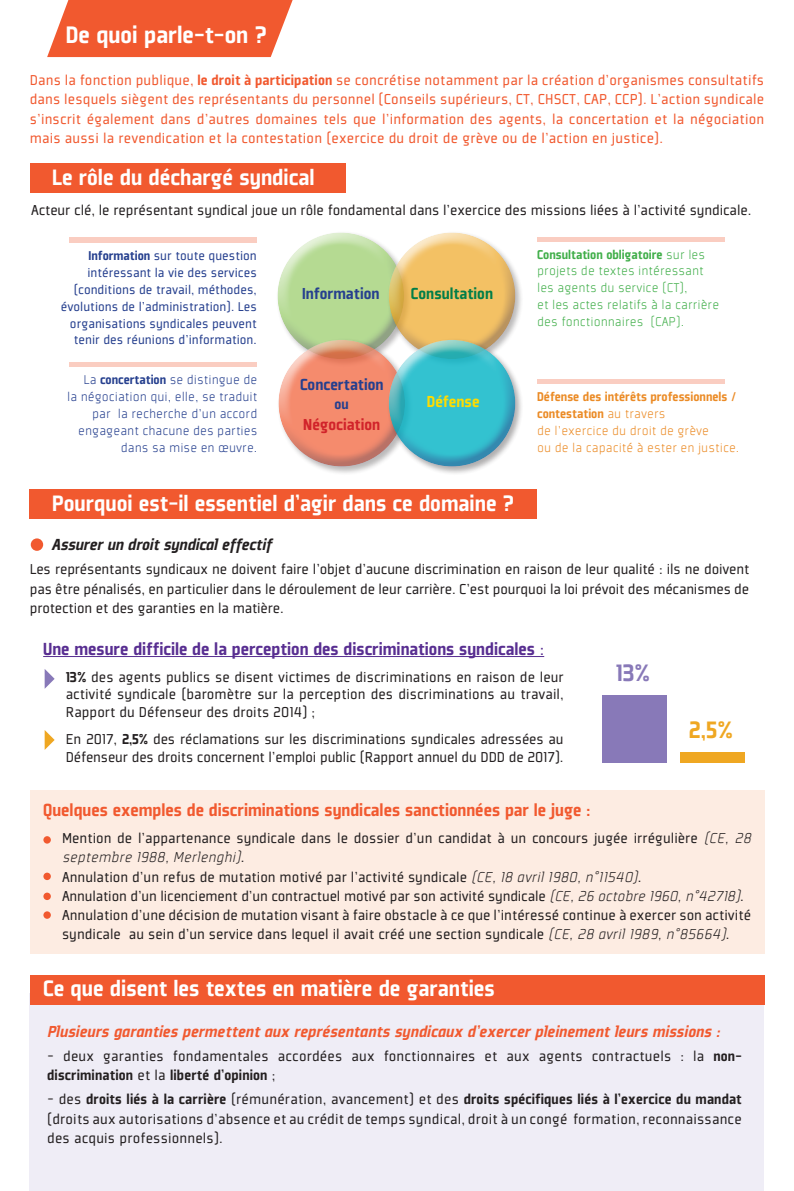
<style>
.page{position:relative;width:794px;height:1191px;background:#fff}
.page>*{position:absolute;margin:0;border:0;box-sizing:border-box;transform-origin:0 0}
.t1{font:900 26.25px "Plexes";color:#fff}
.t2{font:900 26.07px "Plexes";color:#efa722}
.t3{font:900 26.07px "Plexes";color:#8879b8}
.t4{font:900 24.5px "Plexes";color:#fff}
.t5{font:900 19.25px "Plexes";color:#f1592f}
.t6{font:900 19.25px "Plexes";color:#582e91}
.t7{font:italic 900 17.5px "Plexes";letter-spacing:.01em;color:#f1592f}
.t8{font:italic 900 17.5px "Plexes";color:#231f20}
.t9{font:900 17.5px "Plexes";color:#253f8e}
.t10{font:900 17.5px "Plexes";color:#017e48}
.t11{font:900 17.5px "Plexes";color:#d1232a}
.t12{font:900 17.5px "Plexes";color:#ffdc01}
.t13{font:15.75px/19.2px "Plexes";color:#231f20}
.t14{font:15.75px/19.2px "Plexes";letter-spacing:.01em;color:#f1592f;text-align:justify}
.t15{font:900 15.75px "Plexes";color:#253f8e}
.t16{font:14px/16.8px "Plexes";color:#253f8e;text-align:right}
.t17{font:300 14px "Plexes";color:#253f8e}
.t18{font:300 14px "Plexes";color:#40ae49}
.t19{font:300 14px "Plexes";color:#eb8b26}
.t20{font:900 14px/16.8px "Plexes";color:#eb8b26}
.t21{font:900 14px "Plexes";color:#40ae49}
.s1{font-weight:900}
.s2{font-weight:300}
.s3{font-weight:400}
.s4{font-weight:300;font-style:italic}
</style>
<div class="page">
<div style="left:30px;top:994px;width:734px;height:197px;background:#efedf6"></div>
<div style="left:30px;top:790px;width:734px;height:164px;background:#fdece2"></div>
<hr style="left:793px;top:984px;width:1px;height:207px;background:#fdece2">
<div style="left:69px;top:237px;width:188px;height:6px;background:#facdc1"></div>
<div style="left:69px;top:362px;width:188px;height:5px;background:#facdc1"></div>
<div style="left:537px;top:379px;width:187px;height:5px;background:#facdc1"></div>
<div style="left:537px;top:237px;width:187px;height:5px;background:#facdc1"></div>
<svg style="left:47px;top:0;width:246px;height:57px;background:#f26741"></svg>
<div style="left:277px;top:231px;width:127px;height:102px;background:#fff;opacity:.75"></div>
<div style="left:277px;top:252px;width:129px;height:108px;background:#8879b8;opacity:.75"></div>
<div style="left:387px;top:230px;width:137px;height:138px;background:#231f20;opacity:.45"></div>
<div style="left:388px;top:231px;width:127px;height:102px;background:#fff;opacity:.75"></div>
<div style="left:388px;top:252px;width:130px;height:108px;background:#8879b8;opacity:.75"></div>
<div style="left:276px;top:338px;width:138px;height:137px;background:#231f20;opacity:.45"></div>
<div style="left:278px;top:338px;width:127px;height:102px;background:#fff;opacity:.75"></div>
<div style="left:278px;top:359px;width:129px;height:108px;background:#8879b8;opacity:.75"></div>
<div style="left:387px;top:338px;width:137px;height:137px;background:#231f20;opacity:.45"></div>
<div style="left:388px;top:338px;width:127px;height:102px;background:#fff;opacity:.75"></div>
<div style="left:388px;top:359px;width:130px;height:108px;background:#8879b8;opacity:.75"></div>
<div style="left:31px;top:538px;width:12px;height:13px;background:#f1592f;border-radius:50%"></div>
<hr style="left:43px;top:656px;width:501px;height:1px;background:#582e91">
<div style="left:602px;top:695px;width:65px;height:68px;background:#8879b8"></div>
<div style="left:680px;top:752px;width:65px;height:11px;background:#efa722"></div>
<svg style="left:45px;top:669px;width:10px;height:20px"></svg>
<svg style="left:45px;top:730px;width:10px;height:20px"></svg>
<div style="left:43px;top:836px;width:8px;height:7px;background:#f1592f;border-radius:50%"></div>
<div style="left:43px;top:872px;width:8px;height:8px;background:#f1592f;border-radius:50%"></div>
<div style="left:43px;top:892px;width:8px;height:8px;background:#f1592f;border-radius:50%"></div>
<div style="left:43px;top:911px;width:8px;height:7px;background:#f1592f;border-radius:50%"></div>
<div style="left:30px;top:489px;width:507px;height:30px;background:#f1592f"></div>
<div style="left:30px;top:163px;width:315px;height:30px;background:#f1592f"></div>
<div style="left:31px;top:974px;width:734px;height:30px;background:#f1592f"></div>
<p class="t1" style="left:66px;top:21px;width:203px">De quoi parle-t-on ?</p>
<p class="t14" style="left:30px;top:70px;width:736px">Dans la fonction publique, <span class="s1">le droit à participation</span> se concrétise notamment par la création d’organismes consultatifs dans lesquels siègent des représentants du personnel (Conseils supérieurs, CT, CHSCT, CAP, CCP). L’action syndicale s’inscrit également dans d’autres domaines tels que l’information des agents, la concertation et la négociation mais aussi la revendication et la contestation (exercice du droit de grève ou de l’action en justice).</p>
<p class="t4" style="left:52px;top:164px;width:264px">Le rôle du déchargé syndical</p>
<p class="t13" style="left:31px;top:200px;width:722px">Acteur clé, le représentant syndical joue un rôle fondamental dans l’exercice des missions liées à l’activité syndicale.</p>
<p class="t16" style="left:61px;top:247px;width:197px"><span class="s1">Information</span> sur toute question intéressant la vie des services (conditions de travail, méthodes, évolutions de l’administration). Les organisations syndicales peuvent tenir des réunions d’information.</p>
<p class="t21" style="left:537px;top:247px;width:169px">Consultation obligatoire <span class="s2">sur les</span></p>
<p class="t18" style="left:537px;top:264px;width:168px">projets de textes intéressant</p>
<p class="t18" style="left:537px;top:280px;width:152px">les agents du service (CT),</p>
<p class="t18" style="left:537px;top:297px;width:183px">et les actes relatifs à la carrière</p>
<p class="t18" style="left:537px;top:314px;width:148px">des fonctionnaires (CAP).</p>
<p class="t9" style="left:302px;top:284px;width:79px">Information</p>
<p class="t10" style="left:411px;top:284px;width:84px">Consultation</p>
<p class="t17" style="left:84px;top:373px;width:175px">La <span class="s1">concertation</span> se distingue de</p>
<p class="t17" style="left:67px;top:389px;width:192px">la négociation qui, elle, se traduit</p>
<p class="t17" style="left:92px;top:406px;width:167px">par la recherche d’un accord</p>
<p class="t17" style="left:78px;top:423px;width:181px">engageant chacune des parties</p>
<p class="t17" style="left:121px;top:440px;width:138px">dans sa mise en œuvre.</p>
<p class="t9" style="left:300px;top:375px;width:85px">Concertation</p>
<p class="t15" style="left:335px;top:396px;width:16px">ou</p>
<p class="t11" style="left:303px;top:415px;width:78px">Négociation</p>
<p class="t12" style="left:427px;top:392px;width:54px">Défense</p>
<p class="t4" style="left:52px;top:490px;width:463px">Pourquoi est-il essentiel d’agir dans ce domaine ?</p>
<p class="t20" style="left:537px;top:388px;width:200px">Défense des intérêts professionnels / contestation <span class="s2">au travers</span></p>
<p class="t19" style="left:537px;top:423px;width:173px">de l’exercice du droit de grève</p>
<p class="t19" style="left:537px;top:440px;width:204px">ou de la capacité à ester en justice.</p>
<p class="t8" style="left:52px;top:535px;width:221px">Assurer un droit syndical effectif</p>
<p class="t13" style="left:30px;top:559px;width:721px;text-align:justify">Les représentants syndicaux ne doivent faire l’objet d’aucune discrimination en raison de leur qualité : ils ne doivent pas être pénalisés, en particulier dans le déroulement de leur carrière. C’est pourquoi la loi prévoit des mécanismes de protection et des garanties en la matière.</p>
<p class="t6" style="left:43px;top:638px;width:502px">Une mesure difficile de la perception des discriminations syndicales <span class="s3">:</span></p>
<p class="t13" style="left:66px;top:668px;width:499px;line-height:17.5px;text-align:justify"><span class="s1">13%</span> des agents publics se disent victimes de discriminations en raison de leur activité syndicale (baromètre sur la perception des discriminations au travail, Rapport du Défenseur des droits 2014) ;</p>
<p class="t13" style="left:66px;top:730px;width:499px;line-height:17.5px">En 2017, <span class="s1">2,5%</span> des réclamations sur les discriminations syndicales adressées au<br>Défenseur des droits concernent l’emploi public (Rapport annuel du DDD de 2017).</p>
<p class="t5" style="left:43px;top:800px;width:548px">Quelques exemples de discriminations syndicales sanctionnées par le juge :</p>
<p class="t3" style="left:616px;top:659px;width:36px">13%</p>
<p class="t2" style="left:689px;top:716px;width:46px">2,5%</p>
<p class="t13" style="left:62px;top:828px;width:690px">Mention de l’appartenance syndicale dans le dossier d’un candidat à un concours jugée irrégulière <span class="s4">(CE, 28 septembre 1988, Merlenghi)</span>.</p>
<p class="t13" style="left:62px;top:866px;width:581px">Annulation d’un refus de mutation motivé par l’activité syndicale <span class="s4">(CE, 18 avril 1980, n°11540)</span>.</p>
<p class="t13" style="left:62px;top:886px;width:683px">Annulation d’un licenciement d’un contractuel motivé par son activité syndicale <span class="s4">(CE, 26 octobre 1960, n°42718)</span>.</p>
<p class="t13" style="left:62px;top:905px;width:690px">Annulation d’une décision de mutation visant à faire obstacle à ce que l’intéressé continue à exercer son activité syndicale au sein d’un service dans lequel il avait créé une section syndicale <span class="s4">(CE, 28 avril 1989, n°85664)</span>.</p>
<p class="t4" style="left:43px;top:975px;width:453px">Ce que disent les textes en matière de garanties</p>
<p class="t7" style="left:47px;top:1021px;width:674px">Plusieurs garanties permettent aux représentants syndicaux d’exercer pleinement leurs missions :</p>
<p class="t13" style="left:47px;top:1046px;width:696px">- deux garanties fondamentales accordées aux fonctionnaires et aux agents contractuels : la <span class="s1">non&shy;discrimination</span> et la <span class="s1">liberté d’opinion</span> ;</p>
<p class="t13" style="left:47px;top:1089px;width:696px;text-align:justify">- des <span class="s1">droits liés à la carrière</span> (rémunération, avancement) et des <span class="s1">droits spécifiques liés à l’exercice du mandat </span>(droits aux autorisations d’absence et au crédit de temps syndical, droit à un congé formation, reconnaissance des acquis professionnels).</p>
</div>
